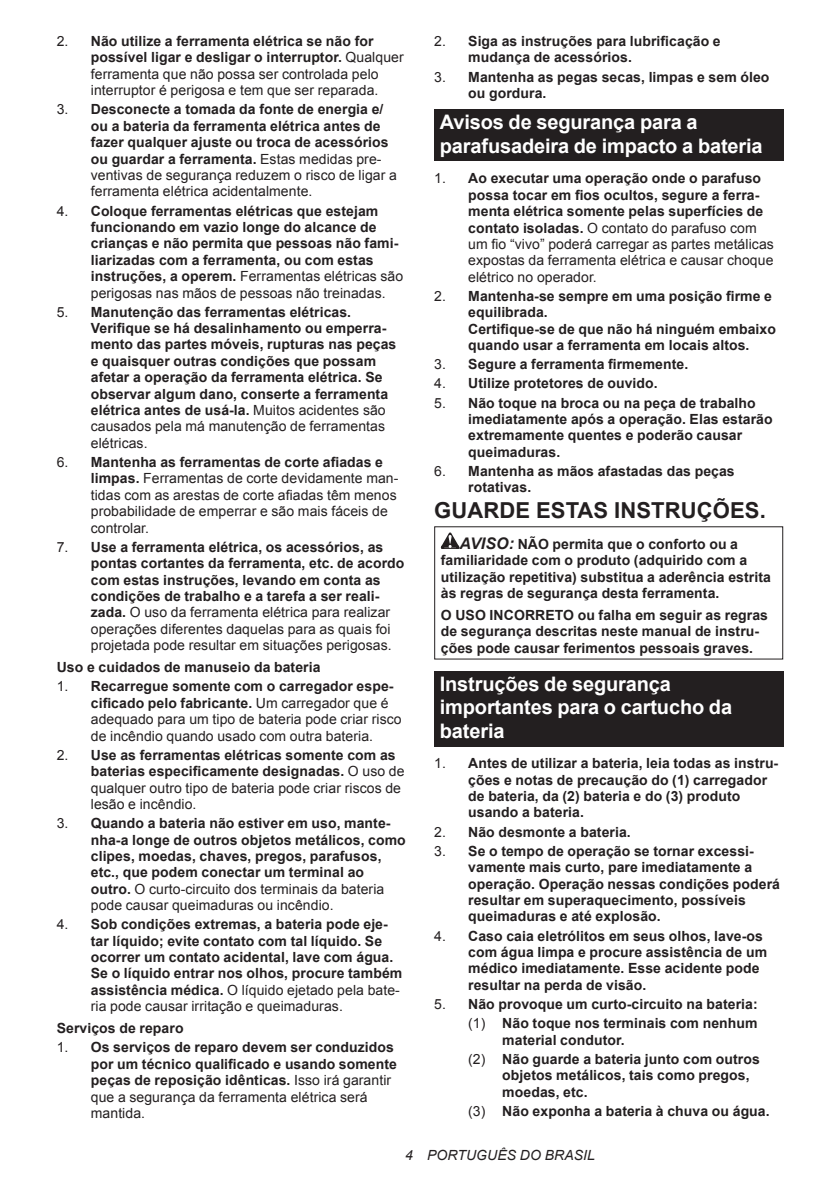
<style>
.page{position:relative;width:840px;height:1191px;background:#fff}
.page>*{position:absolute;margin:0;border:0;box-sizing:border-box;transform-origin:0 0}
.t1{font:700 22px "Arial";letter-spacing:.005em;color:#231f20}
.t2{font:700 20px/23.4px "Arial";letter-spacing:-.01em;color:#fff}
.t3{font:700 14px/16.4px "Arial";letter-spacing:.005em;color:#231f20}
.t4{font:14px/16.4px "Arial";letter-spacing:.005em;color:#231f20}
.t5{font:italic 14px "Arial";letter-spacing:.005em;color:#231f20}
.s1{font-weight:700}
.s2{font-weight:400}
.s3{font-style:italic;font-size:16px}
</style>
<div class="page">
<div style="left:434px;top:109px;width:348px;height:52px;background:#231f20"></div>
<svg style="left:440px;top:532px;width:19px;height:17px"></svg>
<div style="left:434px;top:671px;width:348px;height:75px;background:#231f20"></div>
<p class="t4" style="left:91px;top:33px;width:314px;text-indent:-34px">2. <span class="s1">Não utilize a ferramenta elétrica se não for possível ligar e desligar o interruptor.</span> Qualquer ferramenta que não possa ser controlada pelo interruptor é perigosa e tem que ser reparada.</p>
<p class="t3" style="left:91px;top:102px;width:307px;text-indent:-34px"><span class="s2">3.</span> Desconecte a tomada da fonte de energia e/ ou a bateria da ferramenta elétrica antes de fazer qualquer ajuste ou troca de acessórios ou guardar a ferramenta. <span class="s2">Estas medidas pre&shy;ventivas de segurança reduzem o risco de ligar a ferramenta elétrica acidentalmente.</span></p>
<p class="t3" style="left:91px;top:203px;width:314px;text-indent:-34px"><span class="s2">4.</span> Coloque ferramentas elétricas que estejam funcionando em vazio longe do alcance de crianças e não permita que pessoas não fami&shy;liarizadas com a ferramenta, ou com estas instruções, a operem. <span class="s2">Ferramentas elétricas são perigosas nas mãos de pessoas não treinadas.</span></p>
<p class="t3" style="left:91px;top:304px;width:307px;text-indent:-34px"><span class="s2">5.</span> Manutenção das ferramentas elétricas.<br>Verifique se há desalinhamento ou emperra&shy;mento das partes móveis, rupturas nas peças e quaisquer outras condições que possam afetar a operação da ferramenta elétrica. Se observar algum dano, conserte a ferramenta elétrica antes de usá-la. <span class="s2">Muitos acidentes são causados pela má manutenção de ferramentas elétricas.</span></p>
<p class="t4" style="left:91px;top:454px;width:309px;text-indent:-34px">6. <span class="s1">Mantenha as ferramentas de corte afiadas e limpas.</span> Ferramentas de corte devidamente man&shy;tidas com as arestas de corte afiadas têm menos probabilidade de emperrar e são mais fáceis de controlar.</p>
<p class="t3" style="left:91px;top:539px;width:315px;text-indent:-34px"><span class="s2">7.</span> Use a ferramenta elétrica, os acessórios, as pontas cortantes da ferramenta, etc. de acordo com estas instruções, levando em conta as condições de trabalho e a tarefa a ser reali&shy;zada. <span class="s2">O uso da ferramenta elétrica para realizar operações diferentes daquelas para as quais foi projetada pode resultar em situações perigosas.</span></p>
<p class="t3" style="left:57px;top:659px;width:265px">Uso e cuidados de manuseio da bateria</p>
<p class="t4" style="left:91px;top:678px;width:312px;text-indent:-34px">1. <span class="s1">Recarregue somente com o carregador espe&shy;cificado pelo fabricante.</span> Um carregador que é adequado para um tipo de bateria pode criar risco de incêndio quando usado com outra bateria.</p>
<p class="t3" style="left:91px;top:747px;width:315px;text-indent:-34px"><span class="s2">2.</span> Use as ferramentas elétricas somente com as baterias especificamente designadas. <span class="s2">O uso de qualquer outro tipo de bateria pode criar riscos de lesão e incêndio.</span></p>
<p class="t3" style="left:91px;top:815px;width:316px;text-indent:-34px"><span class="s2">3.</span> Quando a bateria não estiver em uso, mante&shy;nha-a longe de outros objetos metálicos, como clipes, moedas, chaves, pregos, parafusos, etc., que podem conectar um terminal ao outro. <span class="s2">O curto-circuito dos terminais da bateria pode causar queimaduras ou incêndio.</span></p>
<p class="t3" style="left:91px;top:916px;width:313px;text-indent:-34px"><span class="s2">4.</span> Sob condições extremas, a bateria pode eje&shy;tar líquido; evite contato com tal líquido. Se ocorrer um contato acidental, lave com água.<br>Se o líquido entrar nos olhos, procure também assistência médica. <span class="s2">O líquido ejetado pela bate&shy;ria pode causar irritação e queimaduras.</span></p>
<p class="t3" style="left:57px;top:1020px;width:128px">Serviços de reparo</p>
<p class="t3" style="left:91px;top:1039px;width:307px;text-indent:-34px"><span class="s2">1.</span> Os serviços de reparo devem ser conduzidos por um técnico qualificado e usando somente peças de reposição idênticas. <span class="s2">Isso irá garantir que a segurança da ferramenta elétrica será mantida.</span></p>
<p class="t3" style="left:468px;top:33px;width:254px;text-indent:-34px"><span class="s2">2.</span> Siga as instruções para lubrificação e mudança de acessórios.</p>
<p class="t3" style="left:468px;top:69px;width:302px;text-indent:-34px"><span class="s2">3.</span> Mantenha as pegas secas, limpas e sem óleo ou gordura.</p>
<h2 class="t2" style="left:439px;top:111px;width:324px">Avisos de segurança para a parafusadeira de impacto a bateria</h2>
<p class="t4" style="left:468px;top:170px;width:307px;text-indent:-34px">1. <span class="s1">Ao executar uma operação onde o parafuso possa tocar em fios ocultos, segure a ferra&shy;menta elétrica somente pelas superfícies de contato isoladas.</span> O contato do parafuso com um fio “vivo” poderá carregar as partes metálicas expostas da ferramenta elétrica e causar choque elétrico no operador.</p>
<p class="t3" style="left:468px;top:288px;width:309px;text-indent:-34px"><span class="s2">2.</span> Mantenha-se sempre em uma posição firme e equilibrada.<br>Certifique-se de que não há ninguém embaixo quando usar a ferramenta em locais altos.</p>
<p class="t3" style="left:434px;top:356px;width:255px"><span class="s2">3.</span> Segure a ferramenta firmemente.</p>
<p class="t3" style="left:434px;top:376px;width:225px"><span class="s2">4.</span> Utilize protetores de ouvido.</p>
<p class="t3" style="left:468px;top:395px;width:306px;text-indent:-34px"><span class="s2">5.</span> Não toque na broca ou na peça de trabalho imediatamente após a operação. Elas estarão extremamente quentes e poderão causar queimaduras.</p>
<p class="t3" style="left:468px;top:463px;width:268px;text-indent:-34px"><span class="s2">6.</span> Mantenha as mãos afastadas das peças rotativas.</p>
<h1 class="t1" style="left:434px;top:496px;width:333px">GUARDE ESTAS INSTRUÇÕES.</h1>
<p class="t3" style="left:440px;top:536px;width:331px;text-indent:19px"><span class="s3">AVISO:</span> NÃO permita que o conforto ou a familiaridade com o produto (adquirido com a utilização repetitiva) substitua a aderência estrita às regras de segurança desta ferramenta.</p>
<p class="t3" style="left:440px;top:607px;width:328px">O USO INCORRETO ou falha em seguir as regras de segurança descritas neste manual de instru&shy;ções pode causar ferimentos pessoais graves.</p>
<h2 class="t2" style="left:439px;top:673px;width:293px">Instruções de segurança importantes para o cartucho da bateria</h2>
<p class="t3" style="left:468px;top:755px;width:311px;text-indent:-34px"><span class="s2">1.</span> Antes de utilizar a bateria, leia todas as instru&shy;ções e notas de precaução do (1) carregador de bateria, da (2) bateria e do (3) produto usando a bateria.</p>
<p class="t3" style="left:434px;top:824px;width:198px"><span class="s2">2.</span> Não desmonte a bateria.</p>
<p class="t3" style="left:468px;top:843px;width:313px;text-indent:-34px"><span class="s2">3.</span> Se o tempo de operação se tornar excessi&shy;vamente mais curto, pare imediatamente a operação. Operação nessas condições poderá resultar em superaquecimento, possíveis queimaduras e até explosão.</p>
<p class="t3" style="left:468px;top:928px;width:300px;text-indent:-34px"><span class="s2">4.</span> Caso caia eletrólitos em seus olhos, lave-os com água limpa e procure assistência de um médico imediatamente. Esse acidente pode resultar na perda de visão.</p>
<p class="t3" style="left:434px;top:995px;width:325px;line-height:19.2px;text-align:right"><span class="s2">5.</span> Não provoque um curto-circuito na bateria: <span class="s2">(1)</span> Não toque nos terminais com nenhum</p>
<p class="t3" style="left:468px;top:1030px;width:293px;line-height:19.2px;text-indent:34px">material condutor.<br><span class="s2">(2)</span> Não guarde a bateria junto com outros</p>
<p class="t3" style="left:502px;top:1067px;width:249px">objetos metálicos, tais como pregos, moedas, etc.</p>
<p class="t3" style="left:468px;top:1103px;width:303px"><span class="s2">(3)</span> Não exponha a bateria à chuva ou água.</p>
<p class="t5" style="left:405px;top:1146px;width:191px">4 PORTUGUÊS DO BRASIL</p>
</div>
